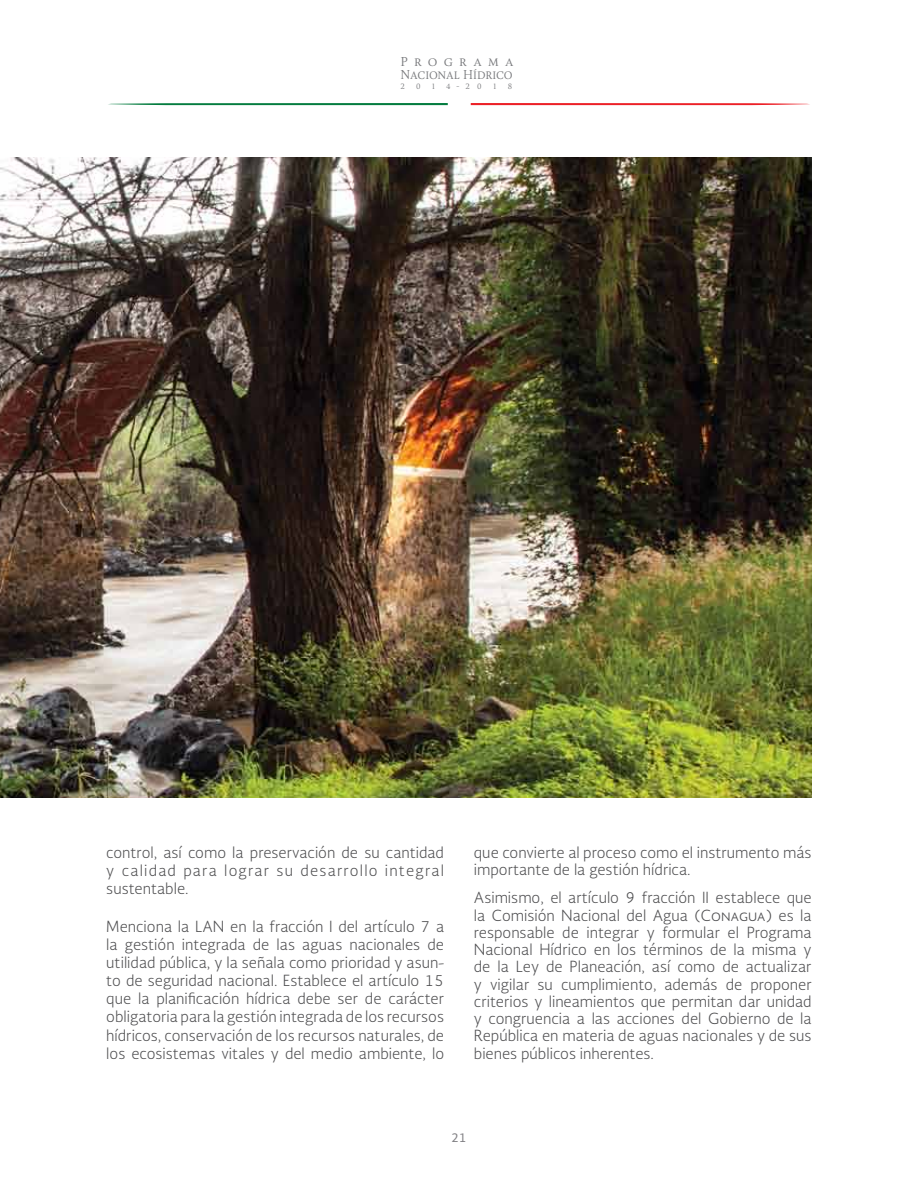
<style>
.page{position:relative;width:918px;height:1188px;background:#fff}
.page>*{position:absolute;margin:0;border:0;box-sizing:border-box;transform-origin:0 0}
.t1{font:300 15px/17.2px "Soberana Sans";color:#4d4d4f;text-align:justify}
.t2{font:12px/12.9px "Soberana Titular";color:#77787b}
.t3{font:12px "Soberana Sans";color:#807f83}
.t4{font:7.2px "Soberana Titular";color:#77787b}
</style>
<div class="page">
<svg style="left:108px;top:103px;width:340px;height:2px"></svg>
<svg style="left:471px;top:103px;width:339px;height:2px"></svg>
<img style="left:0;top:157px;width:812px;height:640px">
<p class="t2" style="left:401px;top:55px;width:114px">Programa<br>Nacional Hídrico</p>
<p class="t4" style="left:401px;top:82px;width:6px">2</p>
<p class="t4" style="left:416px;top:82px;width:6px">0</p>
<p class="t4" style="left:432px;top:82px;width:5px">1</p>
<p class="t4" style="left:446px;top:82px;width:37px">4 - 2 0</p>
<p class="t4" style="left:493px;top:82px;width:5px">1</p>
<p class="t4" style="left:508px;top:82px;width:6px">8</p>
<p class="t1" style="left:106px;top:843px;width:339px;line-height:18.1px">control, así como la preservación de su cantidad y calidad para lograr su desarrollo integral sustentable.</p>
<p class="t1" style="left:106px;top:917px;width:339px;line-height:18.1px">Menciona la LAN en la fracción I del artículo 7 a la gestión integrada de las aguas nacionales de utilidad pública, y la señala como prioridad y asun&shy;to de seguridad nacional. Establece el artículo 15 que la planificación hídrica debe ser de carácter obligatoria para la gestión integrada de los recursos hídricos, conservación de los recursos naturales, de los ecosistemas vitales y del medio ambiente, lo</p>
<p class="t1" style="left:474px;top:843px;width:339px">que convierte al proceso como el instrumento más importante de la gestión hídrica.</p>
<p class="t1" style="left:474px;top:889px;width:339px">Asimismo, el artículo 9 fracción II establece que la Comisión Nacional del Agua (Conagua) es la responsable de integrar y formular el Programa Nacional Hídrico en los términos de la misma y de la Ley de Planeación, así como de actualizar y vigilar su cumplimiento, además de proponer criterios y lineamientos que permitan dar unidad y congruencia a las acciones del Gobierno de la República en materia de aguas nacionales y de sus bienes públicos inherentes.</p>
<p class="t3" style="left:451px;top:1130px;width:17px">21</p>
</div>
